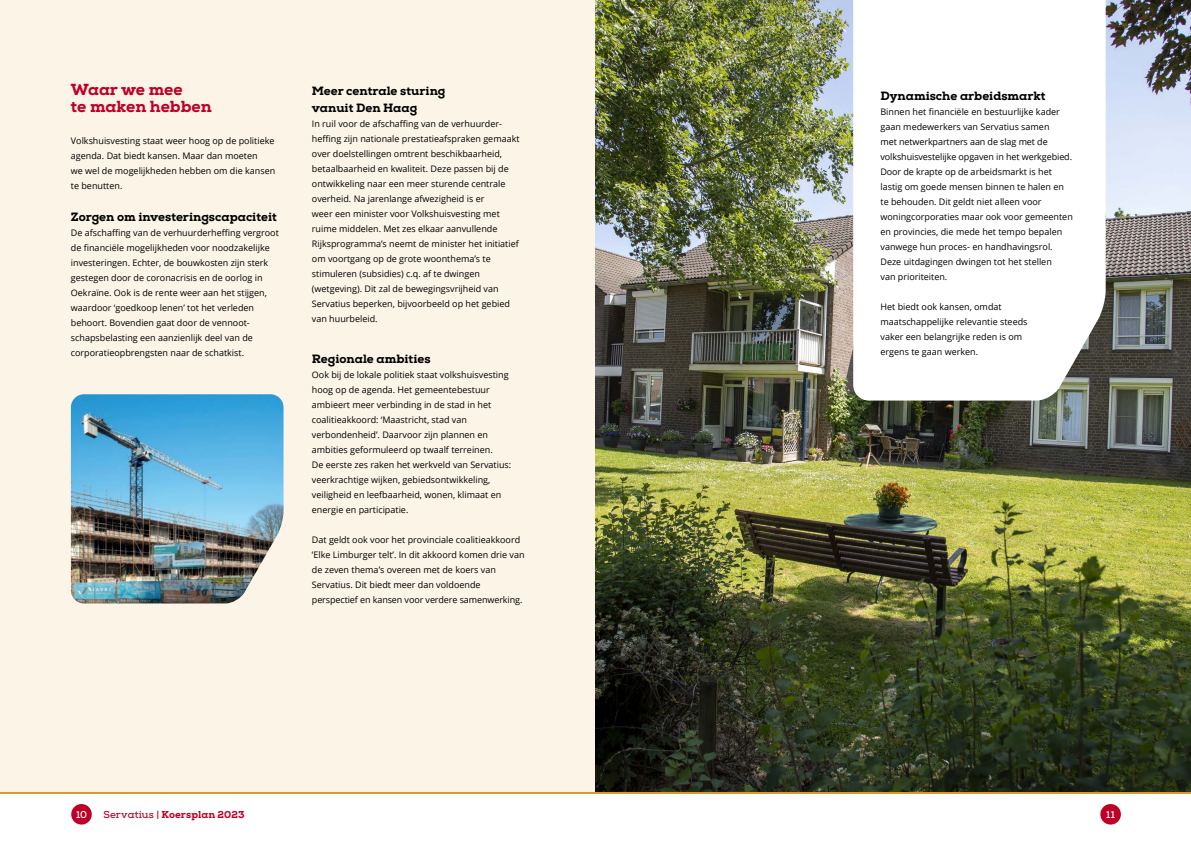
<style>
.page{position:relative;width:1191px;height:842px;background:#fff}
.page>*{position:absolute;margin:0;border:0;box-sizing:border-box;transform-origin:0 0}
.t1{font:800 16px/17px "Nexa Slab";color:#be0027}
.t2{font:800 12px/17px "Nexa Slab";color:#000}
.t3{font:800 10px "Nexa Slab";letter-spacing:.005em;color:#be0027}
.t4{font:700 10px "Nexa Slab";color:#fff}
.t5{font:9px/15px "Open Sans";color:#000}
.s1{font-weight:700}
</style>
<div class="page">
<div style="left:0;top:0;width:595px;height:794px;background:#fcf4e7"></div>
<img style="left:595px;top:0;width:596px;height:792px">
<svg style="left:853px;top:0;width:252px;height:401px"></svg>
<img style="left:71px;top:394px;width:212px;height:209px">
<hr style="left:0;top:792px;width:1191px;height:2px;background:#da9a23">
<div style="left:1100px;top:804px;width:20px;height:20px;background:#be0027;border-radius:50%"></div>
<div style="left:71px;top:804px;width:21px;height:20px;background:#be0027;border-radius:50%"></div>
<h1 class="t1" style="left:71px;top:81px;width:142px">Waar we mee<br>te maken hebben</h1>
<p class="t5" style="left:71px;top:133px;width:206px">Volkshuisvesting staat weer hoog op de politieke agenda. Dat biedt kansen. Maar dan moeten<br>we wel de mogelijkheden hebben om die kansen te benutten.</p>
<h2 class="t2" style="left:71px;top:208px;width:207px">Zorgen om investeringscapaciteit</h2>
<p class="t5" style="left:71px;top:225px;width:209px">De afschaffing van de verhuurderheffing vergroot de financiële mogelijkheden voor noodzakelijke investeringen. Echter, de bouwkosten zijn sterk gestegen door de coronacrisis en de oorlog in Oekraïne. Ook is de rente weer aan het stijgen, waardoor ‘goedkoop lenen’ tot het verleden behoort. Bovendien gaat door de vennoot&shy;schapsbelasting een aanzienlijk deel van de corporatieopbrengsten naar de schatkist.</p>
<h2 class="t2" style="left:312px;top:82px;width:135px">Meer centrale sturing vanuit Den Haag</h2>
<p class="t5" style="left:312px;top:116px;width:209px">In ruil voor de afschaffing van de verhuurder&shy;heffing zijn nationale prestatieafspraken gemaakt over doelstellingen omtrent beschikbaarheid, betaalbaarheid en kwaliteit. Deze passen bij de ontwikkeling naar een meer sturende centrale overheid. Na jarenlange afwezigheid is er<br>weer een minister voor Volkshuisvesting met ruime middelen. Met zes elkaar aanvullende Rijksprogramma’s neemt de minister het initiatief om voortgang op de grote woonthema’s te stimuleren (subsidies) c.q. af te dwingen (wetgeving). Dit zal de bewegingsvrijheid van Servatius beperken, bijvoorbeeld op het gebied van huurbeleid.</p>
<h2 class="t2" style="left:312px;top:350px;width:120px">Regionale ambities</h2>
<p class="t5" style="left:312px;top:367px;width:201px">Ook bij de lokale politiek staat volkshuisvesting hoog op de agenda. Het gemeentebestuur ambieert meer verbinding in de stad in het coalitieakkoord: ‘Maastricht, stad van verbondenheid’. Daarvoor zijn plannen en ambities geformuleerd op twaalf terreinen.<br>De eerste zes raken het werkveld van Servatius: veerkrachtige wijken, gebiedsontwikkeling, veiligheid en leefbaarheid, wonen, klimaat en energie en participatie.</p>
<p class="t5" style="left:312px;top:532px;width:214px">Dat geldt ook voor het provinciale coalitieakkoord ’Elke Limburger telt’. In dit akkoord komen drie van de zeven thema’s overeen met de koers van Servatius. Dit biedt meer dan voldoende perspectief en kansen voor verdere samenwerking.</p>
<h2 class="t2" style="left:880px;top:87px;width:167px">Dynamische arbeidsmarkt</h2>
<p class="t5" style="left:880px;top:104px;width:194px">Binnen het financiële en bestuurlijke kader gaan medewerkers van Servatius samen<br>met netwerkpartners aan de slag met de volkshuisvestelijke opgaven in het werkgebied.<br>Door de krapte op de arbeidsmarkt is het lastig om goede mensen binnen te halen en te behouden. Dit geldt niet alleen voor woningcorporaties maar ook voor gemeenten en provincies, die mede het tempo bepalen vanwege hun proces- en handhavingsrol.<br>Deze uitdagingen dwingen tot het stellen<br>van prioriteiten.</p>
<p class="t5" style="left:880px;top:299px;width:148px">Het biedt ook kansen, omdat maatschappelijke relevantie steeds vaker een belangrijke reden is om ergens te gaan werken.</p>
<p class="t4" style="left:76px;top:808px;width:12px">10</p>
<p class="t3" style="left:103px;top:808px;width:143px"><span class="s1">Servatius |</span> Koersplan 2023</p>
<p class="t4" style="left:1106px;top:808px;width:10px">11</p>
</div>
